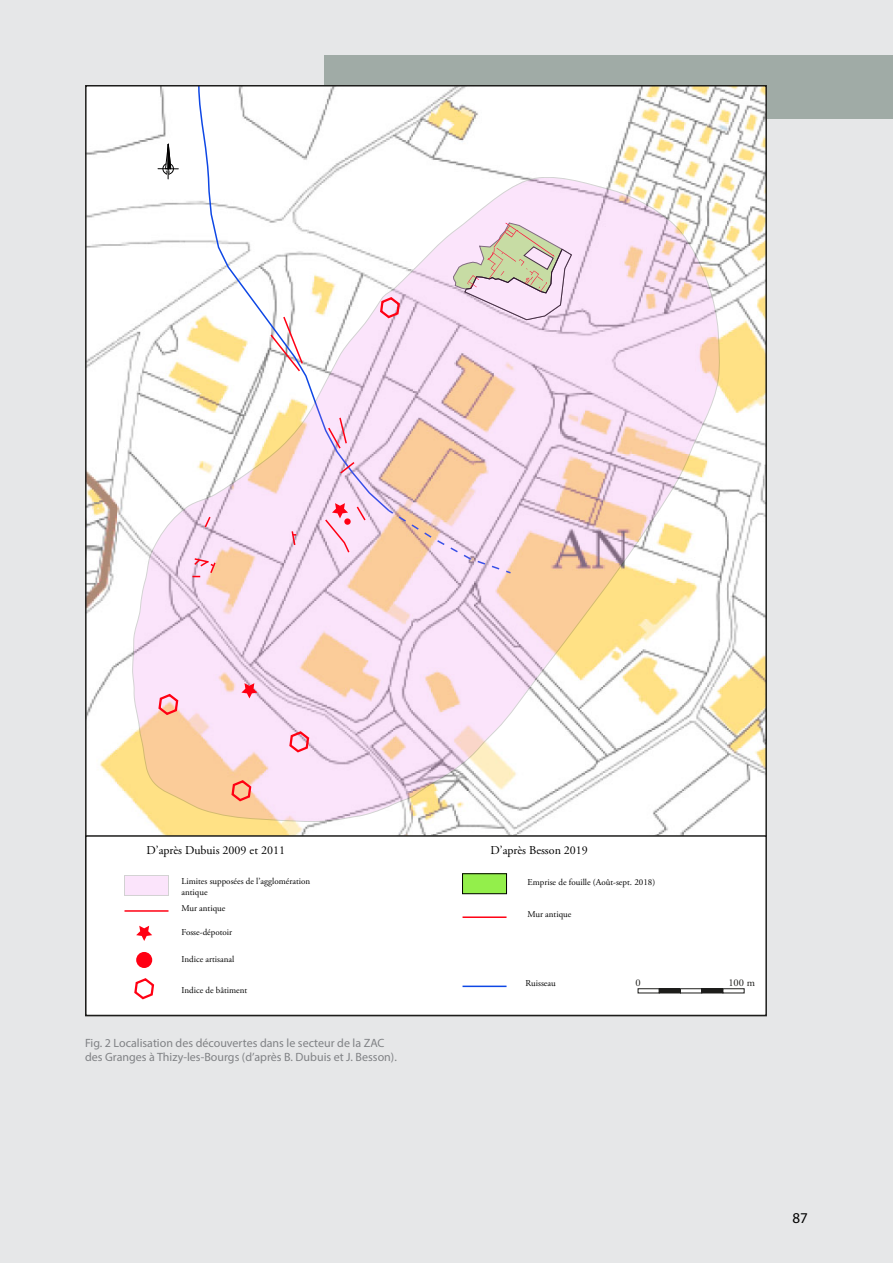
<style>
.page{position:relative;width:893px;height:1263px;background:#e6e7e8}
.page>*{position:absolute;margin:0;border:0;box-sizing:border-box;transform-origin:0 0}
.t1{font:15px "Myriad Pro";color:#000}
.t2{font:12px/14.4px "Myriad Pro";color:#808285}
.t3{font:12px "Adobe Garamond Pro";color:#000}
.t4{font:10.5px "Adobe Garamond Pro";color:#1d1d1b}
.t5{font:9px/10.8px "Adobe Garamond Pro";color:#000}
.t6{font:6.15px "Arial";color:#1d1d1b}
</style>
<div class="page">
<div style="left:325px;top:55px;width:568px;height:64px;background:#a0aba6"></div>
<img style="left:88px;top:88px;width:676px;height:747px">
<svg style="left:197px;top:88px;width:194px;height:89px"></svg>
<svg style="left:158px;top:137px;width:20px;height:40px"></svg>
<svg style="left:132px;top:177px;width:588px;height:645px"></svg>
<svg style="left:290px;top:530px;width:6px;height:17px"></svg>
<svg style="left:192px;top:557px;width:25px;height:20px"></svg>
<svg style="left:203px;top:515px;width:9px;height:14px"></svg>
<svg style="left:339px;top:460px;width:17px;height:15px"></svg>
<svg style="left:327px;top:416px;width:21px;height:34px"></svg>
<svg style="left:269px;top:315px;width:35px;height:58px"></svg>
<svg style="left:324px;top:503px;width:43px;height:51px"></svg>
<svg style="left:241px;top:683px;width:16px;height:15px"></svg>
<svg style="left:379px;top:296px;width:22px;height:24px"></svg>
<svg style="left:230px;top:779px;width:23px;height:24px"></svg>
<svg style="left:157px;top:692px;width:23px;height:24px"></svg>
<svg style="left:288px;top:730px;width:22px;height:24px"></svg>
<div style="left:86px;top:836px;width:680px;height:179px;background:#fff"></div>
<div style="left:85px;top:835px;width:682px;height:181px;border:2px solid #1d1d1b"></div>
<div style="left:638px;top:988px;width:22px;height:5px;border:1px solid #1d1d1b"></div>
<hr style="left:659px;top:989px;width:21px;height:4px;background:#1d1d1b">
<div style="left:659px;top:988px;width:22px;height:5px;border:1px solid #1d1d1b"></div>
<div style="left:680px;top:988px;width:22px;height:5px;border:1px solid #1d1d1b"></div>
<hr style="left:702px;top:989px;width:21px;height:4px;background:#1d1d1b">
<div style="left:701px;top:988px;width:22px;height:5px;border:1px solid #1d1d1b"></div>
<div style="left:722px;top:988px;width:22px;height:5px;border:1px solid #1d1d1b"></div>
<div style="left:124px;top:875px;width:44px;height:20px;background:#fbe4fb"></div>
<hr style="left:124px;top:910px;width:44px;height:2px;background:#ff0013">
<svg style="left:136px;top:926px;width:16px;height:15px"></svg>
<div style="left:136px;top:952px;width:16px;height:16px;background:#ff0013;border-radius:50%"></div>
<div style="left:462px;top:874px;width:44px;height:20px;background:#93ef4b"></div>
<div style="left:462px;top:874px;width:45px;height:20px;border:1px solid #000"></div>
<hr style="left:462px;top:916px;width:44px;height:2px;background:#ff0013">
<svg style="left:134px;top:978px;width:21px;height:22px"></svg>
<hr style="left:462px;top:985px;width:44px;height:2px;background:#0e47e5">
<p class="t6" style="left:166px;top:169px;width:6px">N</p>
<h2 class="t3" style="left:146px;top:843px;width:140px">D’après Dubuis 2009 et 2011</h2>
<h2 class="t3" style="left:491px;top:843px;width:99px">D’après Besson 2019</h2>
<p class="t5" style="left:181px;top:876px;width:130px">Limites supposées de l’agglomération antique</p>
<p class="t5" style="left:181px;top:903px;width:45px">Mur antique</p>
<p class="t5" style="left:181px;top:927px;width:52px">Fosse-dépotoir</p>
<p class="t5" style="left:181px;top:954px;width:54px">Indice artisanal</p>
<p class="t5" style="left:181px;top:985px;width:67px">Indice de bâtiment</p>
<p class="t5" style="left:527px;top:877px;width:129px">Emprise de fouille (Août-sept. 2018)</p>
<p class="t5" style="left:527px;top:909px;width:45px">Mur antique</p>
<p class="t4" style="left:636px;top:977px;width:7px">0</p>
<p class="t4" style="left:728px;top:977px;width:28px">100 m</p>
<p class="t5" style="left:525px;top:978px;width:32px">Ruisseau</p>
<h2 class="t2" style="left:85px;top:1035px;width:313px">Fig. 2 Localisation des découvertes dans le secteur de la ZAC des Granges à Thizy-les-Bourgs (d’après B. Dubuis et J. Besson).</h2>
<h1 class="t1" style="left:792px;top:1209px;width:17px">87</h1>
</div>
